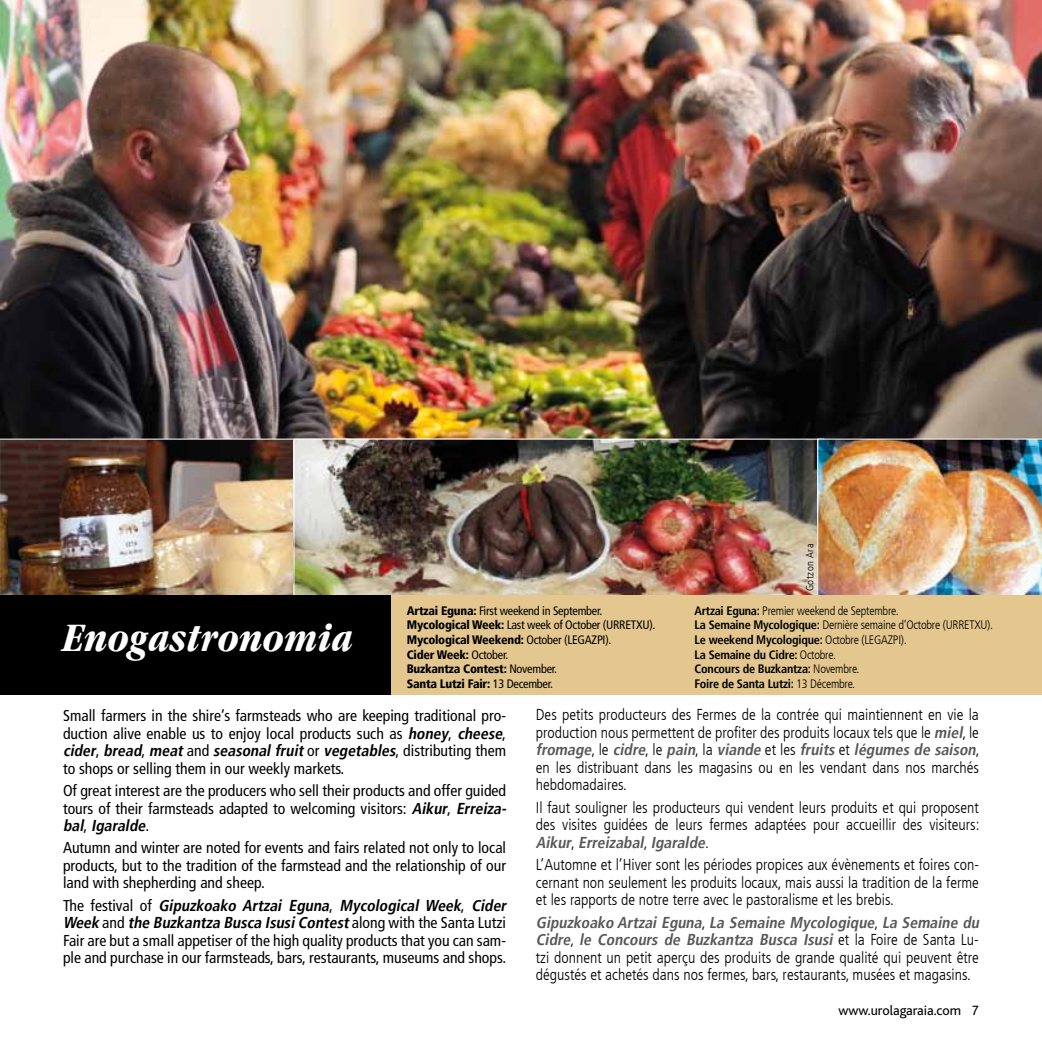
<style>
.page{position:relative;width:1042px;height:1042px;background:#fff}
.page>*{position:absolute;margin:0;border:0;box-sizing:border-box;transform-origin:0 0}
.t1{font:italic 700 condensed 42px "Garamond LT";letter-spacing:.01em;color:#fff}
.t2{font:300 condensed 15.75px/17.5px "Frutiger LT";color:#000;text-align:justify}
.t3{font:condensed 15.75px/17.5px "Frutiger LT";color:#000;text-align:justify}
.t4{font:14px "Bliss";color:#000}
.t5{font:700 condensed 12.25px/14.7px "Frutiger LT";letter-spacing:-.02em;color:#000}
.t6{font:condensed 12.25px/14.7px "Frutiger LT";letter-spacing:-.02em;color:#000}
.t7{font:300 condensed 10.5px "Frutiger LT";letter-spacing:.05em;color:#000}
.s1{font-weight:900}
.s2{font-weight:300}
.s3{font-weight:700;font-style:italic}
.s4{font-weight:700;font-style:italic;color:#58585a}
</style>
<div class="page">
<img style="left:0;top:0;width:1042px;height:439px">
<img style="left:1px;top:439px;width:292px;height:156px">
<img style="left:295px;top:441px;width:522px;height:154px">
<svg style="left:0;top:439px;width:1px;height:156px"></svg>
<img style="left:817px;top:439px;width:225px;height:156px">
<div style="left:0;top:595px;width:397px;height:99px;background:#000"></div>
<div style="left:392px;top:595px;width:650px;height:99px;background:#e3c78e"></div>
<h1 class="t1" style="left:63px;top:614px;width:292px">Enogastronomia</h1>
<p class="t7" style="left:804px;top:591px;width:49px;rotate:-90deg">Gotzon Ara</p>
<p class="t6" style="left:407px;top:603px;width:250px"><span class="s1">Artzai Eguna:</span> First weekend in September.<br><span class="s1">Mycological Week:</span> Last week of October (URRETXU).<br><span class="s1">Mycological Weekend:</span> October (LEGAZPI).<br><span class="s1">Cider Week:</span> October.<br><span class="s1">Buzkantza Contest:</span> November.<br><span class="s1">Santa Lutzi Fair:</span> 13 December.</p>
<p class="t5" style="left:694px;top:603px;width:300px">Artzai Eguna: <span class="s2">Premier weekend de Septembre.<br></span>La Semaine Mycologique: <span class="s2">Dernière semaine d’Octobre (URRETXU).<br></span>Le weekend Mycologique: <span class="s2">Octobre (LEGAZPI).<br></span>La Semaine du Cidre: <span class="s2">Octobre.<br></span>Concours de Buzkantza: <span class="s2">Novembre.<br></span>Foire de Santa Lutzi: <span class="s2">13 Décembre.</span></p>
<p class="t3" style="left:63px;top:707px;width:445px">Small farmers in the shire’s farmsteads who are keeping traditional pro&shy;duction alive enable us to enjoy local products such as <span class="s3">honey</span>, <span class="s3">cheese</span>, <span class="s3">cider</span>, <span class="s3">bread</span>, <span class="s3">meat</span>a n d <span class="s3">seasonal fruit</span>o r <span class="s3">vegetables</span>, d i s t r i b u t i n g t h e m to shops or selling them in our weekly markets.</p>
<p class="t3" style="left:63px;top:782px;width:448px;text-align:left">Of great interest are the producers who sell their products and offer guided tours of their farmsteads adapted to welcoming visitors: <span class="s3">Aikur</span>, <span class="s3">Erreiza&shy;bal</span>, <span class="s3">Igaralde</span>.</p>
<p class="t3" style="left:63px;top:839px;width:445px">Autumn and winter are noted for events and fairs related not only to local products, but to the tradition of the farmstead and the relationship of our land with shepherding and sheep.</p>
<p class="t3" style="left:63px;top:897px;width:448px;text-align:left">T h e f e s t i v a l o f <span class="s3">Gipuzkoako Artzai Eguna</span>, <span class="s3">Mycological Week</span>, <span class="s3">Cider Week</span> a n d <span class="s3">the Buzkantza Busca IsusiContest</span>a l o n g w i t h t h e S a n t a L u t z i Fair are but a small appetiser of the high quality products that you can sam&shy;ple and purchase in our farmsteads, bars, restaurants, museums and shops.</p>
<p class="t2" style="left:536px;top:706px;width:445px">Des petits producteurs des Fermes de la contrée qui maintiennent en vie la production nous permettent de profiter des produits locaux tels que le <span class="s4">miel</span>, le <span class="s4">fromage</span>, l e <span class="s4">cidre</span>, l e <span class="s4">pain</span>, l a <span class="s4">viande</span> e t l e s <span class="s4">fruits</span> e t <span class="s4">légumes de saison</span>, en les distribuant dans les magasins ou en les vendant dans nos marchés hebdomadaires.</p>
<p class="t2" style="left:536px;top:799px;width:445px">Il faut souligner les producteurs qui vendent leurs produits et qui proposent des visites guidées de leurs fermes adaptées pour accueillir des visiteurs:<br><span class="s4">Aikur</span>, <span class="s4">Erreizabal</span>, <span class="s4">Igaralde</span>.</p>
<p class="t2" style="left:536px;top:856px;width:445px">L’Automne et l’Hiver sont les périodes propices aux évènements et foires con&shy;cernant non seulement les produits locaux, mais aussi la tradition de la ferme et les rapports de notre terre avec le pastoralisme et les brebis.</p>
<p class="t2" style="left:536px;top:913px;width:448px;text-align:left"><span class="s4">Gipuzkoako Artzai Eguna</span>, <span class="s4">La Semaine Mycologique</span>, <span class="s4">La Semaine du Cidre</span>, <span class="s4">le Concours de Buzkantza Busca Isusi</span> e t l a F o i r e d e S a n t a L u - tzi donnent un petit aperçu des produits de grande qualité qui peuvent être dégustés et achetés dans nos fermes, bars, restaurants, musées et magasins.</p>
<p class="t4" style="left:838px;top:1003px;width:142px">www.urolagaraia.com 7</p>
</div>
